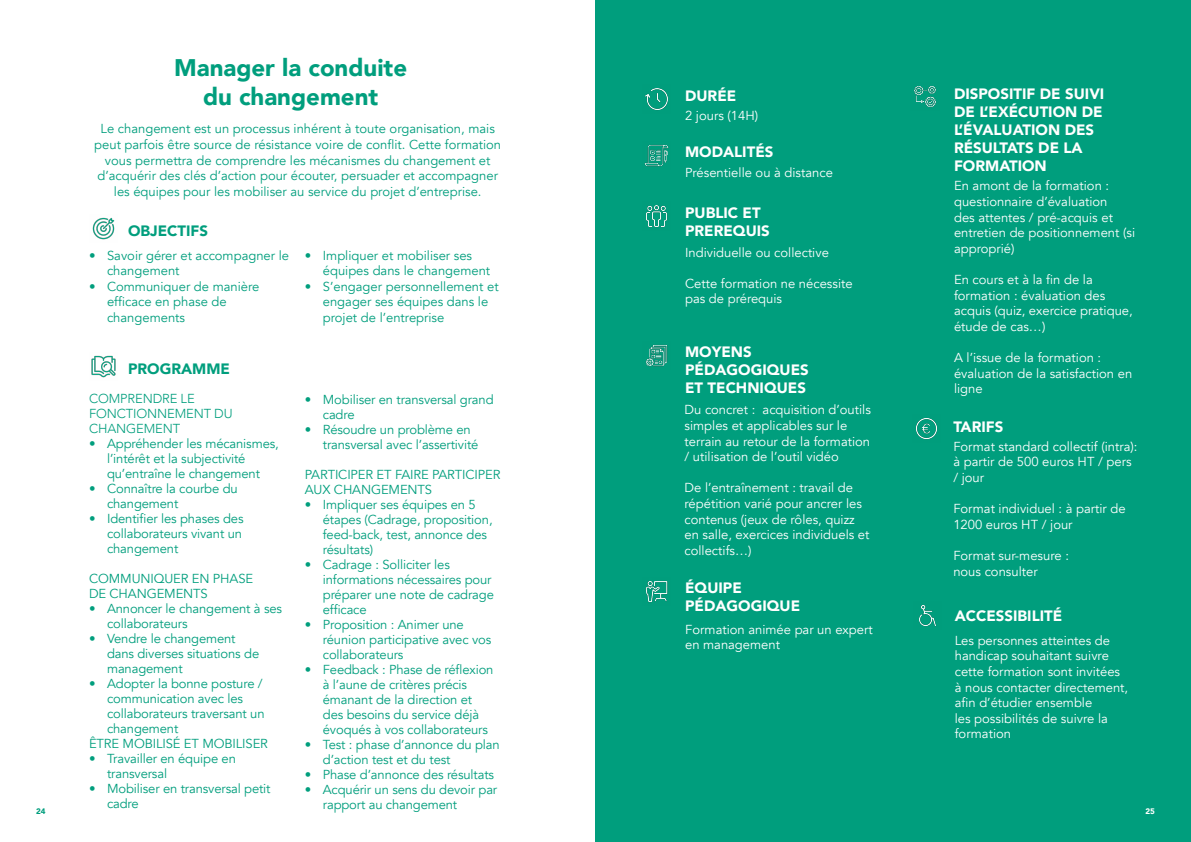
<style>
.page{position:relative;width:1191px;height:842px;background:#fff}
.page>*{position:absolute;margin:0;border:0;box-sizing:border-box;transform-origin:0 0}
.t1{font:900 24px/28.8px "Avenir";color:#009e7d;text-align:center}
.t2{font:900 15px/18px "Avenir";color:#fff}
.t3{font:900 15px "Avenir";color:#009e7d}
.t4{font:13px/15px "Avenir";letter-spacing:-.01em;color:#009e7d}
.t5{font:13px/15.6px "Avenir";color:#fff}
.t6{font:300 13px/15px "Avenir";letter-spacing:-.01em;color:#009e7d}
.t7{font:900 8px "Avenir";color:#009e7d}
.t8{font:900 8px "Avenir";color:#fff}
</style>
<div class="page">
<div style="left:595px;top:0;width:596px;height:842px;background:#009e7d"></div>
<img style="left:92px;top:217px;width:23px;height:23px">
<img style="left:91px;top:355px;width:25px;height:23px">
<img style="left:645px;top:88px;width:23px;height:23px">
<img style="left:646px;top:205px;width:22px;height:22px">
<img style="left:645px;top:581px;width:23px;height:22px">
<img style="left:645px;top:345px;width:23px;height:22px">
<img style="left:915px;top:418px;width:23px;height:22px">
<img style="left:914px;top:86px;width:22px;height:22px">
<img style="left:644px;top:145px;width:25px;height:22px">
<img style="left:919px;top:605px;width:17px;height:21px">
<h1 class="t1" style="left:174px;top:53px;width:234px">Manager la conduite du changement</h1>
<p class="t2" style="left:685px;top:86px;width:53px">DURÉE</p>
<p class="t5" style="left:685px;top:108px;width:74px">2 jours (14H)</p>
<p class="t2" style="left:954px;top:85px;width:152px">DISPOSITIF DE SUIVI<br>DE L’EXÉCUTION DE<br>L’ÉVALUATION DES<br>RÉSULTATS DE LA<br>FORMATION</p>
<p class="t4" style="left:94px;top:121px;width:408px;line-height:15.6px;text-align:center">Le changement est un processus inhérent à toute organisation, mais peut parfois être source de résistance voire de conflit. Cette formation vous permettra de comprendre les mécanismes du changement et d’acquérir des clés d’action pour écouter, persuader et accompagner les équipes pour les mobiliser au service du projet d’entreprise.</p>
<p class="t2" style="left:685px;top:143px;width:90px">MODALITÉS</p>
<p class="t5" style="left:685px;top:165px;width:149px">Présentielle ou à distance</p>
<p class="t5" style="left:954px;top:178px;width:183px">En amont de la formation : questionnaire d’évaluation<br>des attentes / pré-acquis et entretien de positionnement (si approprié)</p>
<p class="t5" style="left:954px;top:272px;width:180px">En cours et à la fin de la formation : évaluation des acquis (quiz, exercice pratique, étude de cas…)</p>
<p class="t5" style="left:954px;top:350px;width:180px">A l’issue de la formation : évaluation de la satisfaction en ligne</p>
<p class="t2" style="left:685px;top:203px;width:86px">PUBLIC ET<br>PREREQUIS</p>
<p class="t3" style="left:128px;top:217px;width:81px">OBJECTIFS</p>
<p class="t5" style="left:685px;top:244px;width:145px">Individuelle ou collective</p>
<p class="t5" style="left:685px;top:276px;width:169px">Cette formation ne nécessite pas de prérequis</p>
<p class="t4" style="left:107px;top:248px;width:183px;line-height:15.6px;text-indent:-18px">• Savoir gérer et accompagner le changement</p>
<p class="t4" style="left:107px;top:279px;width:154px;line-height:15.6px;text-indent:-18px">• Communiquer de manière efficace en phase de changements</p>
<p class="t4" style="left:323px;top:248px;width:169px;line-height:15.6px;text-indent:-18px">• Impliquer et mobiliser ses équipes dans le changement</p>
<p class="t4" style="left:323px;top:279px;width:177px;line-height:15.6px;text-indent:-18px">• S’engager personnellement et engager ses équipes dans le projet de l’entreprise</p>
<p class="t2" style="left:685px;top:342px;width:125px">MOYENS<br>PÉDAGOGIQUES<br>ET TECHNIQUES</p>
<p class="t3" style="left:128px;top:356px;width:103px">PROGRAMME</p>
<p class="t6" style="left:89px;top:391px;width:145px">COMPRENDRE LE<br>FONCTIONNEMENT DU<br>CHANGEMENT</p>
<p class="t4" style="left:107px;top:436px;width:173px;text-indent:-18px">• Appréhender les mécanismes, l’intérêt et la subjectivité qu’entraîne le changement</p>
<p class="t4" style="left:107px;top:481px;width:132px;text-indent:-18px">• Connaître la courbe du changement</p>
<p class="t4" style="left:107px;top:511px;width:138px;text-align:justify;text-indent:-18px">• Identifier les phases des collaborateurs vivant un changement</p>
<p class="t4" style="left:89px;top:571px;width:166px">COMMUNIQUER EN PHASE<br>DE CHANGEMENTS</p>
<p class="t4" style="left:107px;top:601px;width:176px;text-indent:-18px">• Annoncer le changement à ses collaborateurs</p>
<p class="t4" style="left:107px;top:631px;width:154px;text-indent:-18px">• Vendre le changement dans diverses situations de management</p>
<p class="t4" style="left:89px;top:676px;width:175px">• Adopter la bonne posture /</p>
<p class="t4" style="left:107px;top:691px;width:137px">communication avec les</p>
<p class="t4" style="left:107px;top:706px;width:159px">collaborateurs traversant un</p>
<p class="t4" style="left:107px;top:721px;width:73px">changement</p>
<p class="t4" style="left:89px;top:736px;width:180px">ÊTRE MOBILISÉ ET MOBILISER</p>
<p class="t4" style="left:107px;top:751px;width:130px;text-indent:-18px">• Travailler en équipe en transversal</p>
<p class="t4" style="left:107px;top:781px;width:165px;text-indent:-18px">• Mobiliser en transversal petit cadre</p>
<p class="t4" style="left:323px;top:392px;width:172px;text-indent:-18px">• Mobiliser en transversal grand cadre</p>
<p class="t4" style="left:323px;top:422px;width:157px;text-indent:-18px">• Résoudre un problème en transversal avec l’assertivité</p>
<p class="t4" style="left:305px;top:467px;width:197px">PARTICIPER ET FAIRE PARTICIPER<br>AUX CHANGEMENTS</p>
<p class="t4" style="left:323px;top:497px;width:171px;text-indent:-18px">• Impliquer ses équipes en 5 étapes (Cadrage, proposition, feed-back, test, annonce des résultats)</p>
<p class="t4" style="left:323px;top:557px;width:173px;text-indent:-18px">• Cadrage : Solliciter les informations nécessaires pour préparer une note de cadrage efficace</p>
<p class="t4" style="left:323px;top:617px;width:170px;text-indent:-18px">• Proposition : Animer une réunion participative avec vos collaborateurs</p>
<p class="t4" style="left:323px;top:662px;width:172px;text-indent:-18px">• Feedback : Phase de réflexion à l’aune de critères précis émanant de la direction et des besoins du service déjà évoqués à vos collaborateurs</p>
<p class="t4" style="left:323px;top:737px;width:178px;text-indent:-18px">• Test : phase d’annonce du plan d’action test et du test</p>
<p class="t4" style="left:305px;top:767px;width:191px">• Phase d’annonce des résultats</p>
<p class="t4" style="left:323px;top:782px;width:176px;text-indent:-18px">• Acquérir un sens du devoir par rapport au changement</p>
<p class="t5" style="left:684px;top:402px;width:188px">Du concret : acquisition d’outils simples et applicables sur le terrain au retour de la formation / utilisation de l’outil vidéo</p>
<p class="t5" style="left:684px;top:480px;width:186px">De l’entraînement : travail de répétition varié pour ancrer les contenus (jeux de rôles, quizz en salle, exercices individuels et collectifs…)</p>
<p class="t2" style="left:953px;top:417px;width:52px">TARIFS</p>
<p class="t5" style="left:953px;top:439px;width:186px">Format standard collectif (intra): à partir de 500 euros HT / pers / jour</p>
<p class="t5" style="left:953px;top:501px;width:174px">Format individuel : à partir de<br>1200 euros HT / jour</p>
<p class="t5" style="left:953px;top:548px;width:117px">Format sur-mesure : nous consulter</p>
<p class="t2" style="left:685px;top:579px;width:117px">ÉQUIPE<br>PÉDAGOGIQUE</p>
<p class="t2" style="left:954px;top:606px;width:109px">ACCESSIBILITÉ</p>
<p class="t5" style="left:954px;top:633px;width:175px">Les personnes atteintes de handicap souhaitant suivre cette formation sont invitées à nous contacter directement, afin d’étudier ensemble<br>les possibilités de suivre la formation</p>
<p class="t5" style="left:685px;top:622px;width:189px">Formation animée par un expert en management</p>
<p class="t7" style="left:36px;top:804px;width:11px">24</p>
<p class="t8" style="left:1145px;top:804px;width:11px">25</p>
</div>
